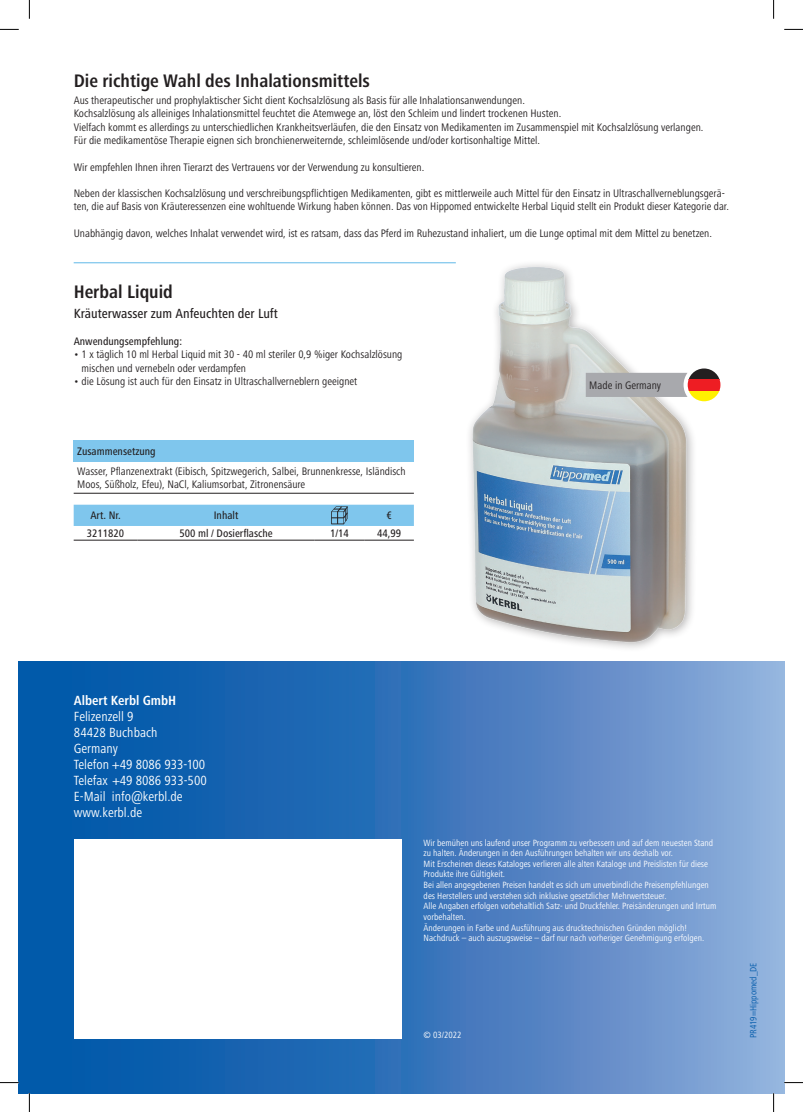
<style>
.page{position:relative;width:803px;height:1112px;background:#fff}
.page>*{position:absolute;margin:0;border:0;box-sizing:border-box;transform-origin:0 0}
.t1{font:700 condensed 18.75px "Frutiger Next LTW1 G";color:#231f20}
.t2{font:condensed 13.75px/16px "Frutiger Next LTW1 G";color:#fff}
.t3{font:500 condensed 13.75px "Frutiger Next LTW1 G";color:#231f20}
.t4{font:700 condensed 13.75px "Frutiger Next LTW1 G";color:#fff}
.t5{font:condensed 11.25px/13.2px "Frutiger Next LTW1 G";color:#231f20}
.t6{font:500 condensed 11.25px "Frutiger Next LTW1 G";color:#231f20}
.t7{font:condensed 9.38px/10.6px "Frutiger Next LTW1 G";color:#fff}
.t8{font:condensed 9.38px "Frutiger Next LTW1 G";color:#015aaa}
</style>
<div class="page">
<svg style="left:19px;top:661px;width:765px;height:431px;background:#447dbf"></svg>
<img style="left:469px;top:264px;width:223px;height:383px">
<div style="left:74px;top:838px;width:327px;height:199px;background:#fff"></div>
<svg style="left:688px;top:368px;width:32px;height:11px"></svg>
<svg style="left:688px;top:390px;width:32px;height:11px"></svg>
<div style="left:688px;top:379px;width:32px;height:11px;background:#ee1d23"></div>
<div style="left:586px;top:373px;width:101px;height:24px;background:#a8a9ad"></div>
<hr style="left:74px;top:539px;width:63px;height:1px;background:#231f20">
<hr style="left:137px;top:539px;width:178px;height:1px;background:#231f20">
<hr style="left:315px;top:539px;width:49px;height:1px;background:#231f20">
<hr style="left:364px;top:539px;width:50px;height:1px;background:#231f20">
<svg style="left:74px;top:504px;width:340px;height:22px;background:#81c5ea"></svg>
<div style="left:74px;top:440px;width:340px;height:21px;background:#7fc6ed"></div>
<hr style="left:74px;top:493px;width:340px;height:1px;background:#231f20">
<hr style="left:74px;top:262px;width:382px;height:1px;background:#7fc6ed">
<svg style="left:0;top:29px;width:19px;height:1px"></svg>
<svg style="left:784px;top:29px;width:19px;height:1px"></svg>
<svg style="left:0;top:1081px;width:19px;height:2px"></svg>
<svg style="left:784px;top:1081px;width:19px;height:2px"></svg>
<svg style="left:29px;top:0;width:1px;height:19px"></svg>
<svg style="left:29px;top:1092px;width:1px;height:19px"></svg>
<svg style="left:773px;top:0;width:1px;height:19px"></svg>
<svg style="left:773px;top:1092px;width:1px;height:19px"></svg>
<h1 class="t1" style="left:74px;top:70px;width:298px">Die richtige Wahl des Inhalationsmittels</h1>
<p class="t5" style="left:74px;top:94px;width:631px">Aus therapeutischer und prophylaktischer Sicht dient Kochsalzlösung als Basis für alle Inhalationsanwendungen.<br>Kochsalzlösung als alleiniges Inhalationsmittel feuchtet die Atemwege an, löst den Schleim und lindert trockenen Husten.<br>Vielfach kommt es allerdings zu unterschiedlichen Krankheitsverläufen, die den Einsatz von Medikamenten im Zusammenspiel mit Kochsalzlösung verlangen.<br>Für die medikamentöse Therapie eignen sich bronchienerweiternde, schleimlösende und/oder kortisonhaltige Mittel.</p>
<p class="t5" style="left:74px;top:160px;width:352px">Wir empfehlen Ihnen ihren Tierarzt des Vertrauens vor der Verwendung zu konsultieren.</p>
<p class="t5" style="left:74px;top:187px;width:657px">Neben der klassischen Kochsalzlösung und verschreibungspflichtigen Medikamenten, gibt es mittlerweile auch Mittel für den Einsatz in Ultraschallverneblungsgerä&shy;ten, die auf Basis von Kräuteressenzen eine wohltuende Wirkung haben können. Das von Hippomed entwickelte Herbal Liquid stellt ein Produkt dieser Kategorie dar.</p>
<p class="t5" style="left:74px;top:226px;width:640px">Unabhängig davon, welches Inhalat verwendet wird, ist es ratsam, dass das Pferd im Ruhezustand inhaliert, um die Lunge optimal mit dem Mittel zu benetzen.</p>
<h1 class="t1" style="left:74px;top:281px;width:101px">Herbal Liquid</h1>
<p class="t3" style="left:74px;top:305px;width:206px">Kräuterwasser zum Anfeuchten der Luft</p>
<p class="t6" style="left:74px;top:335px;width:110px">Anwendungsempfehlung:</p>
<p class="t5" style="left:82px;top:348px;width:322px;text-indent:-8px">• 1 x täglich 10 ml Herbal Liquid mit 30 - 40 ml steriler 0,9 %iger Kochsalzlösung mischen und vernebeln oder verdampfen</p>
<p class="t5" style="left:74px;top:374px;width:285px">• die Lösung ist auch für den Einsatz in Ultraschallverneblern geeignet</p>
<p class="t6" style="left:77px;top:444px;width:80px">Zusammensetzung</p>
<p class="t5" style="left:77px;top:464px;width:330px">Wasser, Pflanzenextrakt (Eibisch, Spitzwegerich, Salbei, Brunnenkresse, Isländisch<br>Moos, Süßholz, Efeu), NaCl, Kaliumsorbat, Zitronensäure</p>
<p class="t6" style="left:90px;top:509px;width:32px">Art. Nr.</p>
<p class="t6" style="left:214px;top:509px;width:26px">Inhalt</p>
<p class="t6" style="left:386px;top:509px;width:7px">€</p>
<p class="t6" style="left:87px;top:526px;width:39px">3211820</p>
<p class="t6" style="left:179px;top:526px;width:95px">500 ml / Dosierflasche</p>
<p class="t6" style="left:330px;top:526px;width:20px">1/14</p>
<p class="t6" style="left:377px;top:526px;width:26px">44,99</p>
<p class="t5" style="left:589px;top:378px;width:73px">Made in Germany</p>
<p class="t4" style="left:74px;top:692px;width:104px">Albert Kerbl GmbH</p>
<p class="t2" style="left:74px;top:708px;width:134px">Felizenzell 9<br>84428 Buchbach<br>Germany<br>Telefon +49 8086 933-100<br>Telefax +49 8086 933-500<br>E-Mail info@kerbl.de www.kerbl.de</p>
<p class="t7" style="left:424px;top:836px;width:294px">Wir bemühen uns laufend unser Programm zu verbessern und auf dem neuesten Stand zu halten. Änderungen in den Ausführungen behalten wir uns deshalb vor.<br>Mit Erscheinen dieses Kataloges verlieren alle alten Kataloge und Preislisten für diese Produkte ihre Gültigkeit.<br>Bei allen angegebenen Preisen handelt es sich um unverbindliche Preisempfehlungen des Herstellers und verstehen sich inklusive gesetzlicher Mehrwertsteuer.<br>Alle Angaben erfolgen vorbehaltlich Satz- und Druckfehler. Preisänderungen und Irrtum vorbehalten.<br>Änderungen in Farbe und Ausführung aus drucktechnischen Gründen möglich!<br>Nachdruck – auch auszugsweise – darf nur nach vorheriger Genehmigung erfolgen.</p>
<p class="t7" style="left:424px;top:1029px;width:39px">© 03/2022</p>
<p class="t8" style="left:748px;top:1037px;width:77px;rotate:-90deg">PR419=Hippomed_DE</p>
</div>
